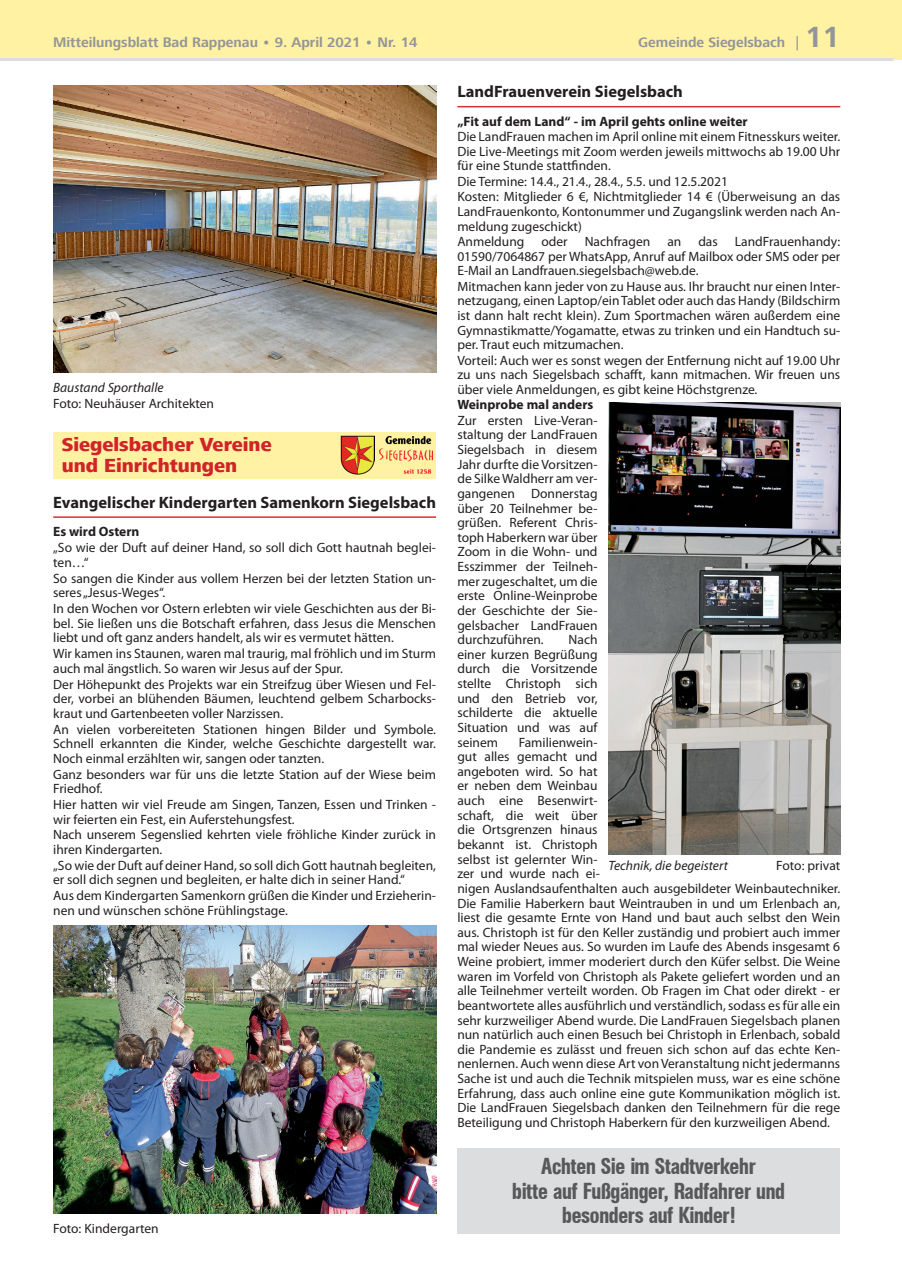
<style>
.page{position:relative;width:902px;height:1280px;background:#fff}
.page>*{position:absolute;margin:0;border:0;box-sizing:border-box;transform-origin:0 0}
.t1{font:22.5px/24.8px "Agent Con Med DB Normal";color:#57585a;text-align:center}
.t2{font:800 19.5px/21px "Frutiger Next LT";color:#d1232a}
.NM_Rubrik_Siegelsbac{font:700 16.5px "Myriad Pro";color:#231f20}
.t3{font:700 14.25px "Frutiger Next LT";color:#939598}
.NM_Textblock{font:13.5px/14.7px "Myriad Pro";color:#231f20;text-align:justify}
.NM_Überschrift{font:700 13.5px "Myriad Pro";color:#231f20}
.Grundtext{font:13.5px "Myriad Pro";color:#231f20}
.Grundtext-2{font:italic 13.5px "Myriad Pro";color:#231f20}
.NM_Textblock-2{font:700 13.5px "Myriad Pro";color:#231f20}
.s1{font-family:"Futura BT";font-weight:500}
.s2{font-size:30px}
</style>
<div class="page">
<div style="left:0;top:0;width:901px;height:60px;background:#fff2a2"></div>
<hr style="left:0;top:58px;width:893px;height:3px;background:#dcdddf">
<hr style="left:53px;top:516px;width:383px;height:2px;background:#d72e32">
<img style="left:53px;top:85px;width:383px;height:287px">
<div style="left:53px;top:432px;width:383px;height:47px;background:#fff2a2"></div>
<img style="left:341px;top:435px;width:33px;height:40px">
<img style="left:378px;top:436px;width:54px;height:38px">
<img style="left:53px;top:926px;width:383px;height:287px">
<hr style="left:457px;top:106px;width:383px;height:1px;background:#d72e32">
<img style="left:608px;top:403px;width:232px;height:452px">
<div style="left:457px;top:1148px;width:383px;height:85px;background:#dcdddf"></div>
<p class="t3" style="left:53px;top:34px;width:366px">Mitteilungsblatt Bad Rappenau • 9. April 2021 • Nr. 14</p>
<p class="t3" style="left:638px;top:34px;width:203px">Gemeinde Siegelsbach <span class="s1">|</span> <span class="s2">11</span></p>
<p class="Grundtext-2" style="left:53px;top:379px;width:112px">Baustand Sporthalle</p>
<p class="Grundtext" style="left:53px;top:395px;width:162px">Foto: Neuhäuser Architekten</p>
<p class="t2" style="left:62px;top:434px;width:211px">Siegelsbacher Vereine und Einrichtungen</p>
<p class="NM_Rubrik_Siegelsbac" style="left:53px;top:491px;width:384px">Evangelischer Kindergarten Samenkorn Siegelsbach</p>
<p class="NM_Textblock-2" style="left:53px;top:523px;width:88px">Es wird Ostern</p>
<p class="NM_Textblock" style="left:53px;top:540px;width:384px">„So wie der Duft auf deiner Hand, so soll dich Gott hautnah beglei&shy;ten…“</p>
<p class="NM_Textblock" style="left:53px;top:570px;width:384px">So sangen die Kinder aus vollem Herzen bei der letzten Station un&shy;seres „Jesus-Weges“.</p>
<p class="NM_Textblock" style="left:53px;top:601px;width:384px">In den Wochen vor Ostern erlebten wir viele Geschichten aus der Bi&shy;bel. Sie ließen uns die Botschaft erfahren, dass Jesus die Menschen liebt und oft ganz anders handelt, als wir es vermutet hätten.</p>
<p class="NM_Textblock" style="left:53px;top:646px;width:384px">Wir kamen ins Staunen, waren mal traurig, mal fröhlich und im Sturm auch mal ängstlich. So waren wir Jesus auf der Spur.</p>
<p class="NM_Textblock" style="left:53px;top:676px;width:384px">Der Höhepunkt des Projekts war ein Streifzug über Wiesen und Fel&shy;der, vorbei an blühenden Bäumen, leuchtend gelbem Scharbocks&shy;kraut und Gartenbeeten voller Narzissen.</p>
<p class="NM_Textblock" style="left:53px;top:721px;width:384px">An vielen vorbereiteten Stationen hingen Bilder und Symbole.<br>Schnell erkannten die Kinder, welche Geschichte dargestellt war.<br>Noch einmal erzählten wir, sangen oder tanzten.</p>
<p class="NM_Textblock" style="left:53px;top:766px;width:384px">Ganz besonders war für uns die letzte Station auf der Wiese beim<br>Friedhof.</p>
<p class="NM_Textblock" style="left:53px;top:797px;width:384px">Hier hatten wir viel Freude am Singen, Tanzen, Essen und Trinken - wir feierten ein Fest, ein Auferstehungsfest.</p>
<p class="NM_Textblock" style="left:53px;top:827px;width:384px">Nach unserem Segenslied kehrten viele fröhliche Kinder zurück in ihren Kindergarten.</p>
<p class="NM_Textblock" style="left:53px;top:858px;width:384px">„So wie der Duft auf deiner Hand, so soll dich Gott hautnah begleiten, er soll dich segnen und begleiten, er halte dich in seiner Hand.“</p>
<p class="NM_Textblock" style="left:53px;top:888px;width:384px">Aus dem Kindergarten Samenkorn grüßen die Kinder und Erzieherin&shy;nen und wünschen schöne Frühlingstage.</p>
<p class="Grundtext" style="left:53px;top:1220px;width:107px">Foto: Kindergarten</p>
<p class="NM_Rubrik_Siegelsbac" style="left:457px;top:81px;width:227px">LandFrauenverein Siegelsbach</p>
<p class="NM_Überschrift" style="left:457px;top:112px;width:292px">„Fit auf dem Land“ - im April gehts online weiter</p>
<p class="NM_Textblock" style="left:457px;top:129px;width:384px">Die LandFrauen machen im April online mit einem Fitnesskurs weiter.<br>Die Live-Meetings mit Zoom werden jeweils mittwochs ab 19.00 Uhr für eine Stunde stattfinden.</p>
<p class="NM_Textblock" style="left:457px;top:174px;width:272px">Die Termine: 14.4., 21.4., 28.4., 5.5. und 12.5.2021</p>
<p class="NM_Textblock" style="left:457px;top:189px;width:384px">Kosten: Mitglieder 6 €, Nichtmitglieder 14 € (Überweisung an das LandFrauenkonto, Kontonummer und Zugangslink werden nach An&shy;meldung zugeschickt)</p>
<p class="NM_Textblock" style="left:457px;top:234px;width:69px">Anmeldung</p>
<p class="NM_Textblock" style="left:541px;top:234px;width:28px">oder</p>
<p class="NM_Textblock" style="left:584px;top:234px;width:67px">Nachfragen</p>
<p class="NM_Textblock" style="left:667px;top:234px;width:15px">an</p>
<p class="NM_Textblock" style="left:698px;top:234px;width:21px">das</p>
<p class="NM_Textblock" style="left:457px;top:234px;width:384px;text-indent:277px">LandFrauenhandy:<br>01590/7064867 per WhatsApp, Anruf auf Mailbox oder SMS oder per E-Mail an Landfrauen.siegelsbach@web.de.</p>
<p class="NM_Textblock" style="left:457px;top:279px;width:384px">Mitmachen kann jeder von zu Hause aus. Ihr braucht nur einen Inter&shy;netzugang, einen Laptop/ein Tablet oder auch das Handy (Bildschirm ist dann halt recht klein). Zum Sportmachen wären außerdem eine Gymnastikmatte/Yogamatte, etwas zu trinken und ein Handtuch su&shy;per. Traut euch mitzumachen.</p>
<p class="NM_Textblock" style="left:457px;top:353px;width:384px">Vorteil: Auch wer es sonst wegen der Entfernung nicht auf 19.00 Uhr zu uns nach Siegelsbach schafft, kann mitmachen. Wir freuen uns über viele Anmeldungen, es gibt keine Höchstgrenze.</p>
<p class="NM_Überschrift" style="left:457px;top:396px;width:137px">Weinprobe mal anders</p>
<p class="NM_Textblock" style="left:457px;top:413px;width:142px">Zur ersten Live-Veran&shy;staltung der LandFrauen Siegelsbach in diesem Jahr durfte die Vorsitzen&shy;de Silke Waldherr am ver&shy;gangenen Donnerstag über 20 Teilnehmer be&shy;grüßen. Referent Chris&shy;toph Haberkern war über Zoom in die Wohn- und Esszimmer der Teilneh&shy;mer zugeschaltet, um die erste Online-Weinprobe der Geschichte der Sie&shy;gelsbacher LandFrauen durchzuführen.</p>
<p class="NM_Textblock" style="left:457px;top:632px;width:142px;text-indent:111px">Nach einer kurzen Begrüßung durch die Vorsitzende stellte Christoph sich und den Betrieb vor, schilderte die aktuelle Situation und was auf seinem</p>
<p class="NM_Textblock" style="left:457px;top:735px;width:384px;text-align:left;text-indent:61px">Familienwein-<br>gut alles gemacht und<br>angeboten wird. So hat<br>er neben dem Weinbau<br>auch eine Besenwirt-<br>schaft, die weit über<br>die Ortsgrenzen hinaus<br>bekannt ist. Christoph<br>selbst ist gelernter Win-<br>zer und wurde nach ei-<br>nigen Auslandsaufenthalten auch ausgebildeter Weinbautechniker.<br>Die Familie Haberkern baut Weintrauben in und um Erlenbach an, liest die gesamte Ernte von Hand und baut auch selbst den Wein aus. Christoph ist für den Keller zuständig und probiert auch immer mal wieder Neues aus. So wurden im Laufe des Abends insgesamt 6<br>Weine probiert, immer moderiert durch den Küfer selbst. Die Weine waren im Vorfeld von Christoph als Pakete geliefert worden und an alle Teilnehmer verteilt worden. Ob Fragen im Chat oder direkt - er beantwortete alles ausführlich und verständlich, sodass es für alle ein sehr kurzweiliger Abend wurde. Die LandFrauen Siegelsbach planen nun natürlich auch einen Besuch bei Christoph in Erlenbach, sobald die Pandemie es zulässt und freuen sich schon auf das echte Ken&shy;nenlernen. Auch wenn diese Art von Veranstaltung nicht jedermanns Sache ist und auch die Technik mitspielen muss, war es eine schöne Erfahrung, dass auch online eine gute Kommunikation möglich ist.<br>Die LandFrauen Siegelsbach danken den Teilnehmern für die rege Beteiligung und Christoph Haberkern für den kurzweiligen Abend.</p>
<p class="Grundtext-2" style="left:608px;top:857px;width:121px">Technik, die begeistert</p>
<p class="NM_Textblock" style="left:776px;top:858px;width:65px">Foto: privat</p>
<p class="t1" style="left:512px;top:1154px;width:274px">Achten Sie im Stadtverkehr<br>bitte auf Fußgänger, Radfahrer und besonders auf Kinder!</p>
</div>
